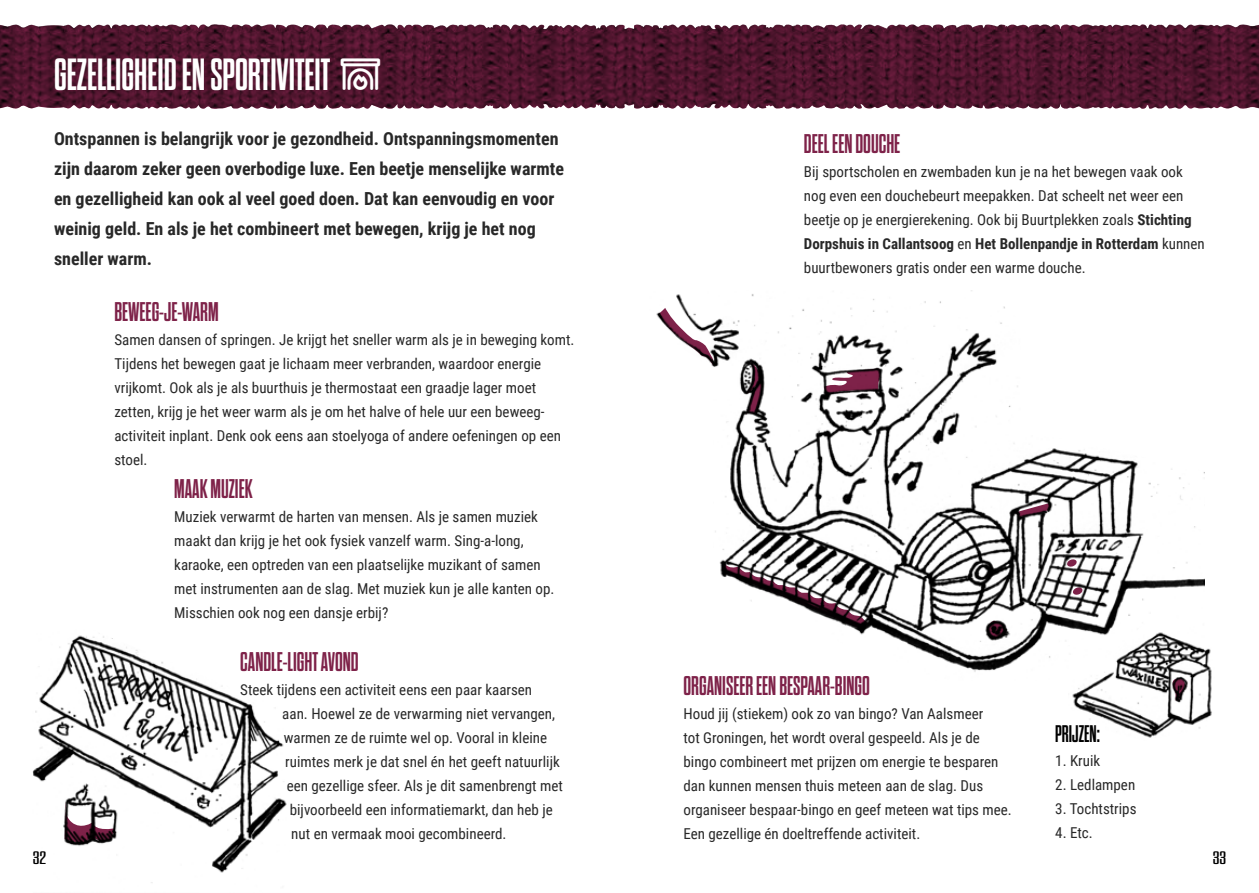
<style>
.page{position:relative;width:1259px;height:893px;background:#fff}
.page>*{position:absolute;margin:0;border:0;box-sizing:border-box;transform-origin:0 0}
.t1{font:700 45px "Dharma Gothic M";color:#fff}
.t2{font:700 27px "Dharma Gothic M";color:#7e2249}
.t3{font:700 24px "Dharma Gothic M";color:#000}
.t4{font:700 18px/30px "Roboto Condensed";color:#282828}
.t5{font:18px "Dharma Gothic M";color:#000;scale:1.5 1}
.t6{font:15px/24px "Roboto Condensed";color:#282828}
.s1{font-weight:700}
</style>
<div class="page">
<img style="left:33px;top:635px;width:254px;height:248px">
<img style="left:656px;top:294px;width:549px;height:378px">
<img style="left:1068px;top:626px;width:144px;height:112px">
<svg style="left:0;top:24px;width:1259px;height:85px;fill:#4f152e"></svg>
<svg style="left:63px;top:802px;width:51px;height:42px"></svg>
<svg style="left:744px;top:361px;width:19px;height:54px"></svg>
<svg style="left:658px;top:308px;width:55px;height:58px"></svg>
<svg style="left:1066px;top:559px;width:11px;height:8px"></svg>
<svg style="left:1072px;top:587px;width:11px;height:8px"></svg>
<svg style="left:987px;top:621px;width:18px;height:18px"></svg>
<svg style="left:1014px;top:503px;width:37px;height:14px"></svg>
<svg style="left:1172px;top:678px;width:14px;height:22px"></svg>
<svg style="left:824px;top:367px;width:56px;height:28px"></svg>
<svg style="left:724px;top:563px;width:143px;height:66px"></svg>
<svg style="left:341px;top:58px;width:39px;height:32px"></svg>
<h1 class="t1" style="left:54px;top:53px;width:278px">GEZELLIGHEID EN SPORTIVITEIT</h1>
<p class="t4" style="left:54px;top:122px;width:511px">Ontspannen is belangrijk voor je gezondheid. Ontspanningsmomenten zijn daarom zeker geen overbodige luxe. Een beetje menselijke warmte en gezelligheid kan ook al veel goed doen. Dat kan eenvoudig en voor weinig geld. En als je het combineert met bewegen, krijg je het nog sneller warm.</p>
<h2 class="t2" style="left:114px;top:299px;width:106px">BEWEEG-JE-WARM</h2>
<p class="t6" style="left:114px;top:327px;width:461px">Samen dansen of springen. Je krijgt het sneller warm als je in beweging komt.<br>Tijdens het bewegen gaat je lichaam meer verbranden, waardoor energie vrijkomt. Ook als je als buurthuis je thermostaat een graadje lager moet zetten, krijg je het weer warm als je om het halve of hele uur een beweeg&shy;activiteit inplant. Denk ook eens aan stoelyoga of andere oefeningen op een stoel.</p>
<h2 class="t2" style="left:174px;top:476px;width:80px">MAAK MUZIEK</h2>
<p class="t6" style="left:174px;top:504px;width:382px">Muziek verwarmt de harten van mensen. Als je samen muziek maakt dan krijg je het ook fysiek vanzelf warm. Sing-a-long, karaoke, een optreden van een plaatselijke muzikant of samen met instrumenten aan de slag. Met muziek kun je alle kanten op.<br>Misschien ook nog een dansje erbij?</p>
<h2 class="t2" style="left:240px;top:649px;width:120px">CANDLE-LIGHT AVOND</h2>
<p class="t6" style="left:240px;top:677px;width:293px">Steek tijdens een activiteit eens een paar kaarsen</p>
<p class="t6" style="left:282px;top:701px;width:274px">aan. Hoewel ze de verwarming niet vervangen,</p>
<p class="t6" style="left:284px;top:725px;width:265px">warmen ze de ruimte wel op. Vooral in kleine</p>
<p class="t6" style="left:285px;top:749px;width:276px">ruimtes merk je dat snel én het geeft natuurlijk</p>
<p class="t6" style="left:287px;top:773px;width:277px">een gezellige sfeer. Als je dit samenbrengt met</p>
<p class="t6" style="left:290px;top:797px;width:264px">bijvoorbeeld een informatiemarkt, dan heb je</p>
<p class="t6" style="left:291px;top:821px;width:217px">nut en vermaak mooi gecombineerd.</p>
<h2 class="t2" style="left:804px;top:130px;width:98px">DEEL EEN DOUCHE</h2>
<p class="t6" style="left:804px;top:159px;width:402px">Bij sportscholen en zwembaden kun je na het bewegen vaak ook nog even een douchebeurt meepakken. Dat scheelt net weer een beetje op je energierekening. Ook bij Buurtplekken zoals <span class="s1">Stichting Dorpshuis in Callantsoog</span> en <span class="s1">Het Bollenpandje in Rotterdam</span> kunnen buurtbewoners gratis onder een warme douche.</p>
<h2 class="t2" style="left:683px;top:673px;width:188px">ORGANISEER EEN BESPAAR-BINGO</h2>
<p class="t6" style="left:683px;top:701px;width:330px">Houd jij (stiekem) ook zo van bingo? Van Aalsmeer<br>tot Groningen, het wordt overal gespeeld. Als je de bingo combineert met prijzen om energie te besparen dan kunnen mensen thuis meteen aan de slag. Dus organiseer bespaar-bingo en geef meteen wat tips mee.<br>Een gezellige én doeltreffende activiteit.</p>
<h3 class="t3" style="left:1055px;top:722px;width:46px">PRIJZEN:</h3>
<p class="t6" style="left:1055px;top:748px;width:46px">1. Kruik</p>
<p class="t6" style="left:1055px;top:772px;width:81px">2. Ledlampen</p>
<p class="t6" style="left:1055px;top:796px;width:83px">3. Tochtstrips</p>
<p class="t6" style="left:1055px;top:820px;width:39px">4. Etc.</p>
<p class="t5" style="left:33px;top:850px;width:10px">32</p>
<p class="t5" style="left:1212px;top:850px;width:10px">33</p>
</div>
